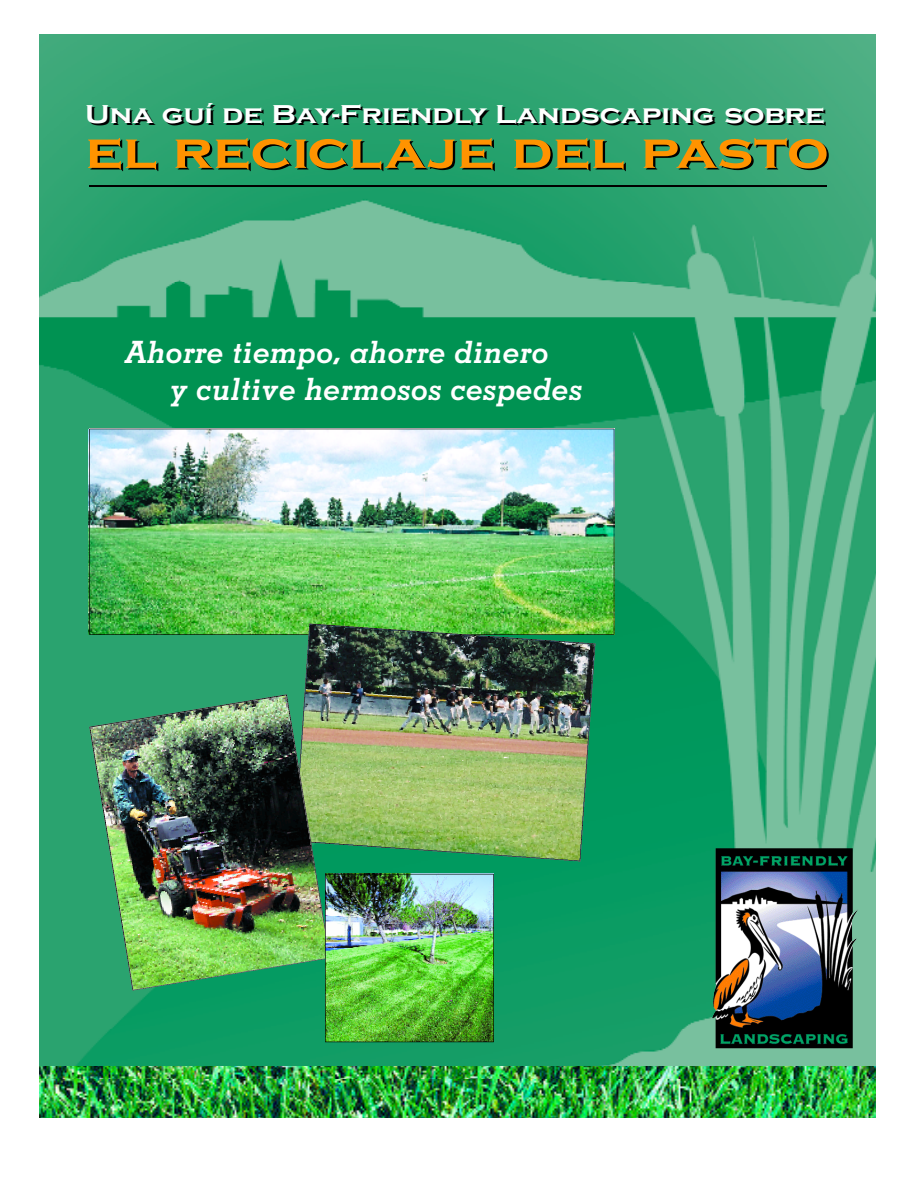
<style>
.page{position:relative;width:918px;height:1188px;background:#fff}
.page>*{position:absolute;margin:0;border:0;box-sizing:border-box;transform-origin:0 0}
.t1{font:700 51.75px "Copperplate Gothic";letter-spacing:.005em;color:#ff9300;scale:1.13 1}
.t2{font:italic 700 30.75px/37px "Memphis";letter-spacing:.005em;color:#fff}
.t3{font:700 26.7px "Copperplate Gothic";color:#fff;scale:1.13 1}
</style>
<div class="page">
<img style="left:39px;top:34px;width:837px;height:1032px">
<img style="left:39px;top:1066px;width:837px;height:52px">
<img style="left:712px;top:848px;width:146px;height:200px">
<img style="left:89px;top:429px;width:525px;height:206px">
<img style="left:294px;top:624px;width:301px;height:237px">
<img style="left:89px;top:694px;width:241px;height:296px">
<img style="left:325px;top:874px;width:169px;height:168px">
<hr style="left:89px;top:185px;width:737px;height:2px;background:#000">
<p class="t3" style="left:85px;top:100px;width:656px">Una guí de Bay-Friendly Landscaping sobre</p>
<h1 class="t1" style="left:85px;top:122px;width:659px">el reciclaje del pasto</h1>
<p class="t2" style="left:171px;top:337px;width:413px;text-indent:-46px">Ahorre tiempo, ahorre dinero<br>y cultive hermosos cespedes</p>
</div>
